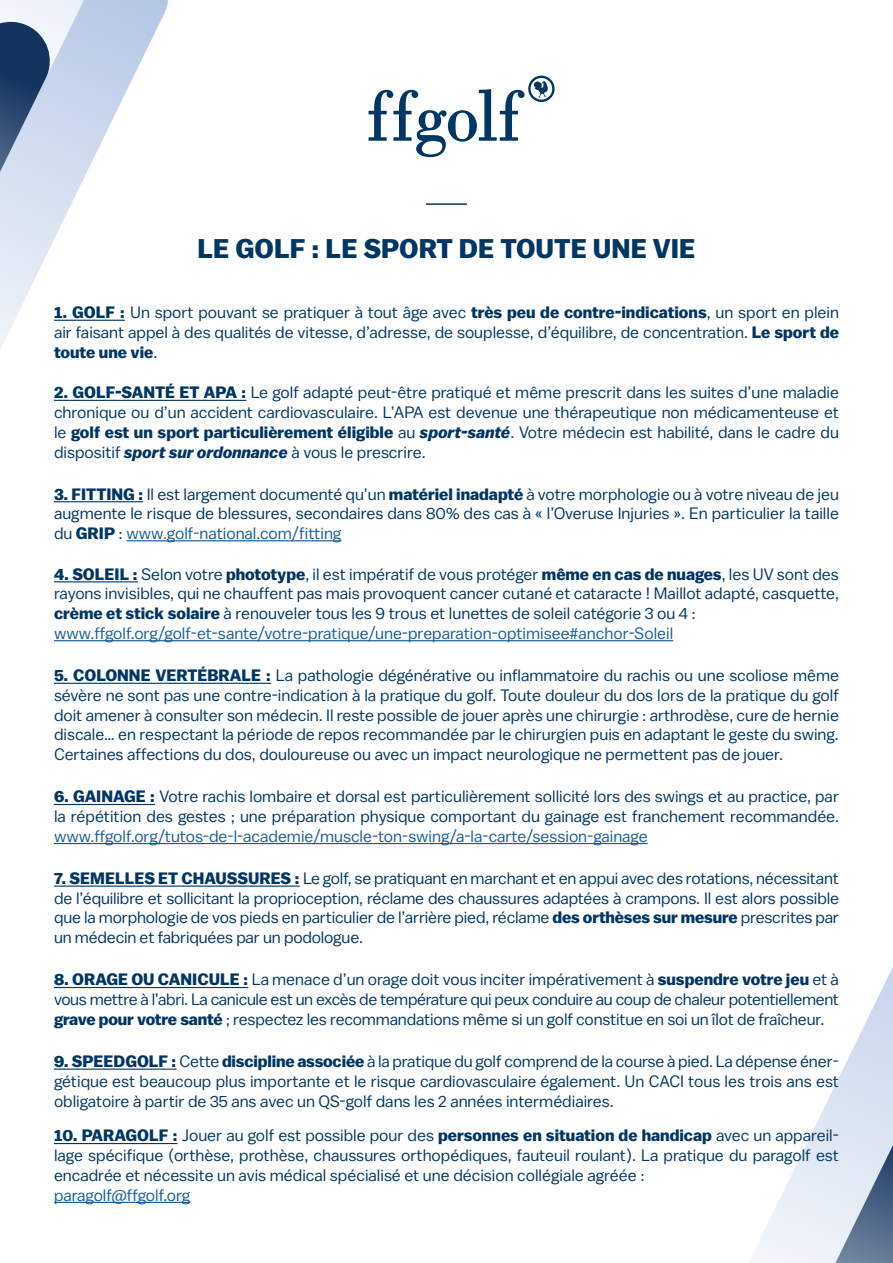
<style>
.page{position:relative;width:893px;height:1263px;background:#fff}
.page>*{position:absolute;margin:0;border:0;box-sizing:border-box;transform-origin:0 0}
.t1{font:700 27px "Balto";color:#003664}
.t2{font:16.5px/19.8px "Balto";color:#003664;text-align:justify}
.t3{font:16.5px "Balto";color:#175d9e}
.s1{font-weight:700}
.s2{font-weight:700;font-style:italic}
.s3{color:#175d9e}
</style>
<div class="page">
<svg style="left:369px;top:76px;width:186px;height:81px"></svg>
<svg style="left:0;top:0;width:247px;height:503px"></svg>
<svg style="left:863px;top:967px;width:30px;height:60px"></svg>
<svg style="left:749px;top:1027px;width:144px;height:236px"></svg>
<hr style="left:426px;top:203px;width:41px;height:2px;background:#003664">
<hr style="left:54px;top:320px;width:71px;height:1px;background:#003664">
<hr style="left:54px;top:400px;width:192px;height:1px;background:#003664">
<hr style="left:54px;top:501px;width:89px;height:1px;background:#003664">
<hr style="left:126px;top:540px;width:215px;height:1px;background:#175d9e">
<hr style="left:54px;top:581px;width:84px;height:1px;background:#003664">
<hr style="left:54px;top:640px;width:619px;height:1px;background:#175d9e">
<hr style="left:54px;top:683px;width:217px;height:1px;background:#003664">
<hr style="left:54px;top:804px;width:101px;height:1px;background:#003664">
<hr style="left:54px;top:843px;width:594px;height:1px;background:#175d9e">
<hr style="left:54px;top:885px;width:246px;height:2px;background:#003664">
<hr style="left:54px;top:987px;width:194px;height:1px;background:#003664">
<hr style="left:54px;top:1068px;width:122px;height:2px;background:#003664">
<hr style="left:54px;top:1143px;width:124px;height:1px;background:#003664">
<hr style="left:54px;top:1202px;width:136px;height:1px;background:#175d9e">
<p class="t1" style="left:197px;top:232px;width:500px">LE GOLF : LE SPORT DE TOUTE UNE VIE</p>
<p class="t2" style="left:54px;top:302px;width:786px"><span class="s1">1. GOLF :</span> Un sport pouvant se pratiquer à tout âge avec <span class="s1">très peu de contre-indications</span>, un sport en plein air faisant appel à des qualités de vitesse, d’adresse, de souplesse, d’équilibre, de concentration. <span class="s1">Le sport de toute une vie</span>.</p>
<p class="t2" style="left:54px;top:382px;width:786px"><span class="s1">2. GOLF-SANTÉ ET APA :</span> Le golf adapté peut-être pratiqué et même prescrit dans les suites d’une maladie chronique ou d’un accident cardiovasculaire. L’APA est devenue une thérapeutique non médicamenteuse et le <span class="s1">golf est un sport particulièrement éligible</span> au <span class="s2">sport-santé</span>. Votre médecin est habilité, dans le cadre du dispositif <span class="s2">sport sur ordonnance</span> à vous le prescrire.</p>
<p class="t2" style="left:54px;top:483px;width:786px"><span class="s1">3. FITTING :</span> Il est largement documenté qu’un <span class="s1">matériel inadapté</span> à votre morphologie ou à votre niveau de jeu augmente le risque de blessures, secondaires dans 80% des cas à « l’Overuse Injuries ». En particulier la taille du <span class="s1">GRIP</span> : <span class="s3">www.golf-national.com/fitting</span></p>
<p class="t2" style="left:54px;top:563px;width:786px"><span class="s1">4. SOLEIL :</span> Selon votre <span class="s1">phototype</span>, il est impératif de vous protéger <span class="s1">même en cas de nuages</span>, les UV sont des rayons invisibles, qui ne chauffent pas mais provoquent cancer cutané et cataracte ! Maillot adapté, casquette, <span class="s1">crème et stick solaire</span> à renouveler tous les 9 trous et lunettes de soleil catégorie 3 ou 4 :</p>
<p class="t3" style="left:54px;top:623px;width:621px">www.ffgolf.org/golf-et-sante/votre-pratique/une-preparation-optimisee#anchor-Soleil</p>
<p class="t2" style="left:54px;top:665px;width:786px"><span class="s1">5. COLONNE VERTÉBRALE :</span> La pathologie dégénérative ou inflammatoire du rachis ou une scoliose même sévère ne sont pas une contre-indication à la pratique du golf. Toute douleur du dos lors de la pratique du golf doit amener à consulter son médecin. Il reste possible de jouer après une chirurgie : arthrodèse, cure de hernie discale… en respectant la période de repos recommandée par le chirurgien puis en adaptant le geste du swing.<br>Certaines affections du dos, douloureuse ou avec un impact neurologique ne permettent pas de jouer.</p>
<p class="t2" style="left:54px;top:786px;width:786px"><span class="s1">6. GAINAGE :</span> Votre rachis lombaire et dorsal est particulièrement sollicité lors des swings et au practice, par la répétition des gestes ; une préparation physique comportant du gainage est franchement recommandée. <span class="s3">www.ffgolf.org/tutos-de-l-academie/muscle-ton-swing/a-la-carte/session-gainage</span></p>
<p class="t2" style="left:54px;top:868px;width:786px"><span class="s1">7. SEMELLES ET CHAUSSURES :</span> Le golf, se pratiquant en marchant et en appui avec des rotations, nécessitant de l’équilibre et sollicitant la proprioception, réclame des chaussures adaptées à crampons. Il est alors possible que la morphologie de vos pieds en particulier de l’arrière pied, réclame <span class="s1">des orthèses sur mesure</span> prescrites par un médecin et fabriquées par un podologue.</p>
<p class="t2" style="left:54px;top:969px;width:786px"><span class="s1">8. ORAGE OU CANICULE :</span> La menace d’un orage doit vous inciter impérativement à <span class="s1">suspendre votre jeu</span> et à vous mettre à l’abri. La canicule est un excès de température qui peux conduire au coup de chaleur potentiellement <span class="s1">grave pour votre santé</span> ; respectez les recommandations même si un golf constitue en soi un îlot de fraîcheur.</p>
<p class="t2" style="left:54px;top:1051px;width:786px"><span class="s1">9. SPEEDGOLF :</span> Cette <span class="s1">discipline associée</span> à la pratique du golf comprend de la course à pied. La dépense éner&shy;gétique est beaucoup plus importante et le risque cardiovasculaire également. Un CACI tous les trois ans est obligatoire à partir de 35 ans avec un QS-golf dans les 2 années intermédiaires.</p>
<p class="t2" style="left:54px;top:1125px;width:786px"><span class="s1">10. PARAGOLF :</span> Jouer au golf est possible pour des <span class="s1">personnes en situation de handicap</span> avec un appareil&shy;lage spécifique (orthèse, prothèse, chaussures orthopédiques, fauteuil roulant). La pratique du paragolf est encadrée et nécessite un avis médical spécialisé et une décision collégiale agréée :</p>
<p class="t3" style="left:54px;top:1185px;width:138px">paragolf@ffgolf.org</p>
</div>
